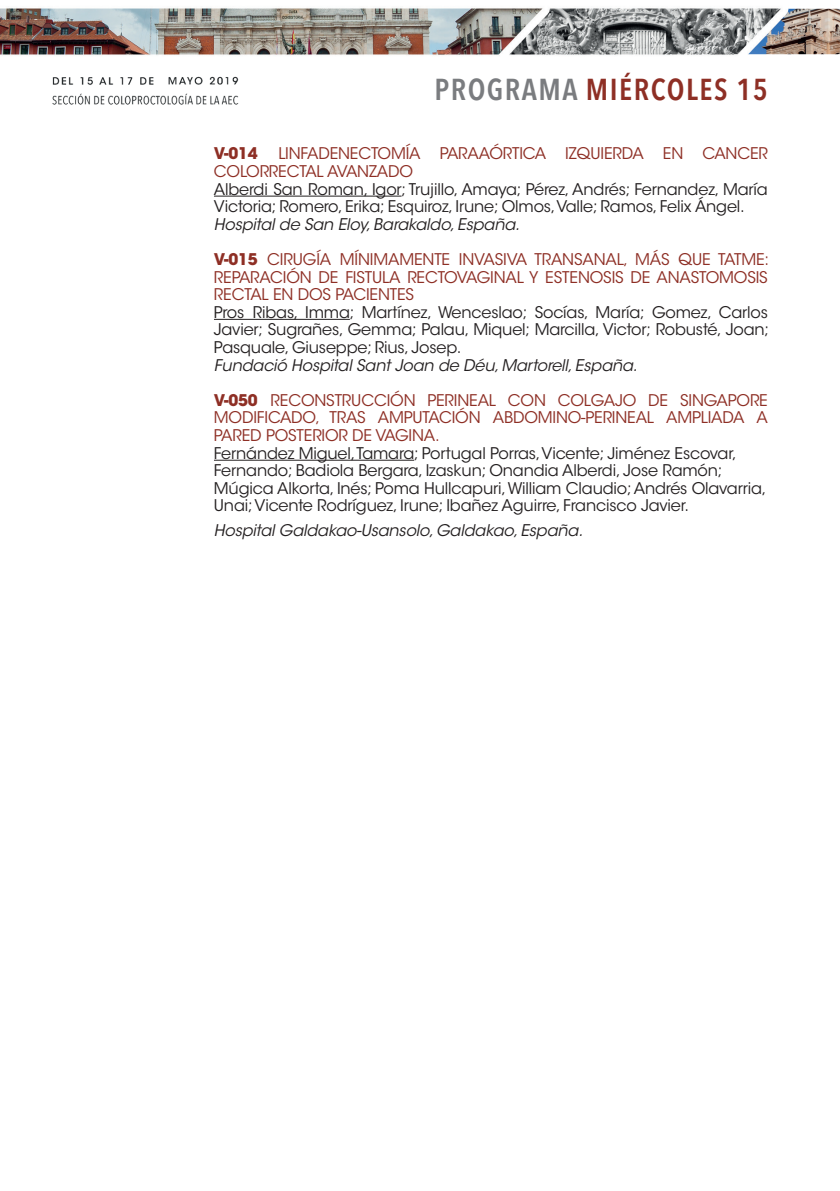
<style>
.page{position:relative;width:840px;height:1191px;background:#fff}
.page>*{position:absolute;margin:0;border:0;box-sizing:border-box;transform-origin:0 0}
.t1{font:600 condensed 30px "Avenir Next LT Pro";letter-spacing:.05em;color:#8e2f25}
.t2{font:16px/17.6px "ITC Avant Garde Std";letter-spacing:-.01em;color:#231f20}
.t3{font:16px/17.6px "ITC Avant Garde Std";letter-spacing:-.01em;color:#8e2f25}
.t4{font:italic 16px "ITC Avant Garde Std";letter-spacing:-.01em;color:#231f20}
.t5{font:700 16px "ITC Avant Garde Std";color:#8e2f25}
.s1{color:#7a7c7f}
.s2{font-style:italic;color:#231f20}
.s3{font-weight:700}
</style>
<div class="page">
<img style="left:0;top:8px;width:839px;height:47px">
<img style="left:52px;top:76px;width:187px;height:29px">
<hr style="left:214px;top:196px;width:187px;height:1px;background:#231f20">
<hr style="left:214px;top:319px;width:135px;height:1px;background:#231f20">
<hr style="left:214px;top:460px;width:200px;height:1px;background:#231f20">
<h1 class="t1" style="left:434px;top:71px;width:335px"><span class="s1">PROGRAMA</span> MIÉRCOLES 15</h1>
<p class="t3" style="left:214px;top:145px;width:555px;text-indent:64px">LINFADENECTOMÍA PARAAÓRTICA IZQUIERDA EN CANCER<br>COLORRECTAL AVANZADO</p>
<p class="t2" style="left:214px;top:180px;width:555px">Alberdi San Roman, Igor; Trujillo, Amaya; Pérez, Andrés; Fernandez, María<br>Victoria; Romero, Erika; Esquiroz, Irune; Olmos, Valle; Ramos, Felix Ángel.</p>
<p class="t3" style="left:214px;top:206px;width:556px;line-height:35.2px"><span class="s2">Hospital de San Eloy, Barakaldo, España.<br></span><span class="s3">V-015</span> CIRUGÍA MÍNIMAMENTE INVASIVA TRANSANAL, MÁS QUE TATME:</p>
<p class="t3" style="left:214px;top:268px;width:555px">REPARACIÓN DE FISTULA RECTOVAGINAL Y ESTENOSIS DE ANASTOMOSIS<br>RECTAL EN DOS PACIENTES</p>
<p class="t2" style="left:214px;top:303px;width:556px;text-align:justify">Pros Ribas, Imma; Martínez, Wenceslao; Socías, María; Gomez, Carlos Javier; Sugrañes, Gemma; Palau, Miquel; Marcilla, Victor; Robusté, Joan; Pasquale, Giuseppe; Rius, Josep.</p>
<p class="t4" style="left:214px;top:355px;width:425px">Fundació Hospital Sant Joan de Déu, Martorell, España.</p>
<p class="t3" style="left:214px;top:391px;width:555px;text-align:justify"><span class="s3">V-050</span> RECONSTRUCCIÓN PERINEAL CON COLGAJO DE SINGAPORE MODIFICADO, TRAS AMPUTACIÓN ABDOMINO-PERINEAL AMPLIADA A PARED POSTERIOR DE VAGINA.</p>
<p class="t2" style="left:214px;top:444px;width:553px">Fernández Miguel,Tamara; Portugal Porras, Vicente; Jiménez Escovar, Fernando; Badiola Bergara, Izaskun; Onandia Alberdi, Jose Ramón; Múgica Alkorta, Inés; Poma Hullcapuri, William Claudio; Andrés Olavarria, Unai; Vicente Rodríguez, Irune; Ibañez Aguirre, Francisco Javier.</p>
<p class="t4" style="left:214px;top:520px;width:370px">Hospital Galdakao-Usansolo, Galdakao, España.</p>
<p class="t5" style="left:214px;top:143px;width:45px">V-014</p>
</div>
